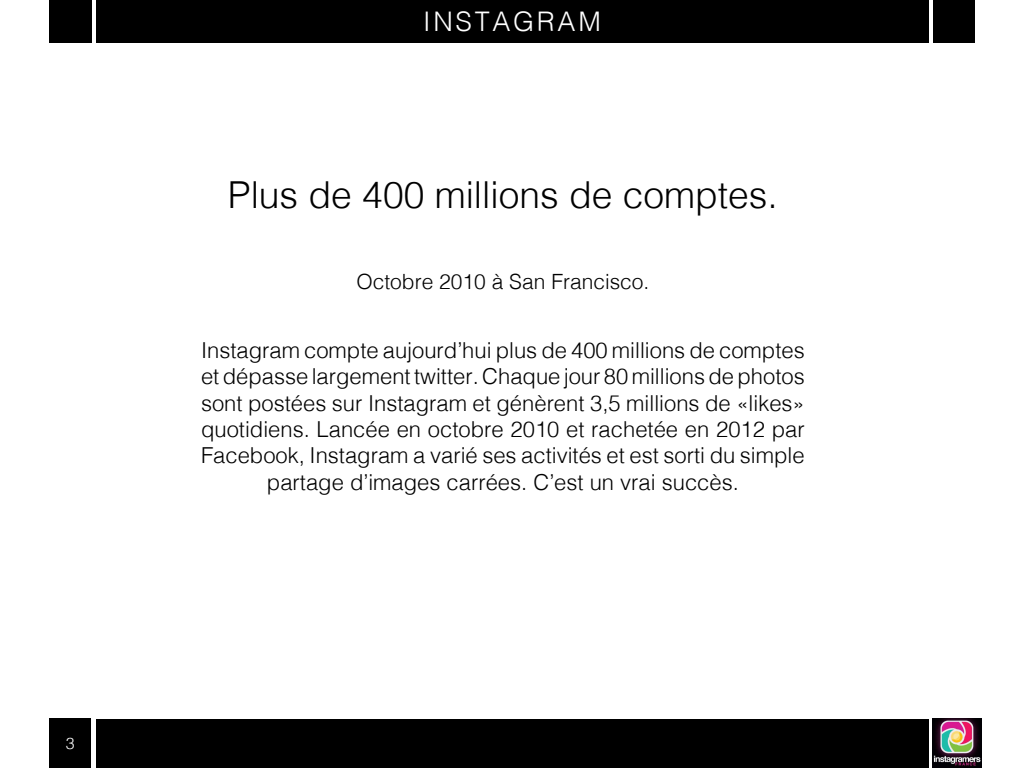
<style>
.page{position:relative;width:1024px;height:768px;background:#fff}
.page>*{position:absolute;margin:0;border:0;box-sizing:border-box;transform-origin:0 0}
.t1{font:300 37.2px "Helvetica";color:#000}
.t2{font:300 27px "Helvetica";letter-spacing:.1em;color:#fff}
.t3{font:300 22px/26.4px "Helvetica";color:#000;text-align:center}
.t4{font:300 21px "Helvetica";color:#000}
.t5{font:300 16px "Helvetica";color:#fff}
</style>
<div class="page">
<div style="left:96px;top:719px;width:833px;height:49px;background:#000"></div>
<div style="left:96px;top:0;width:833px;height:43px;background:#000"></div>
<img style="left:933px;top:719px;width:49px;height:49px">
<div style="left:49px;top:719px;width:42px;height:49px;background:#000"></div>
<div style="left:49px;top:0;width:42px;height:43px;background:#000"></div>
<div style="left:933px;top:0;width:42px;height:43px;background:#000"></div>
<p class="t5" style="left:66px;top:730px;width:10px">3</p>
<p class="t2" style="left:423px;top:-2px;width:179px">INSTAGRAM</p>
<h1 class="t1" style="left:228px;top:163px;width:551px">Plus de 400 millions de comptes.</h1>
<p class="t4" style="left:356px;top:263px;width:294px">Octobre 2010 à San Francisco.</p>
<p class="t3" style="left:201px;top:335px;width:605px">Instagram compte aujourd’hui plus de 400 millions de comptes et dépasse largement twitter. Chaque jour 80 millions de photos sont postées sur Instagram et génèrent 3,5 millions de «likes» quotidiens. Lancée en octobre 2010 et rachetée en 2012 par Facebook, Instagram a varié ses activités et est sorti du simple partage d’images carrées. C’est un vrai succès.</p>
</div>
